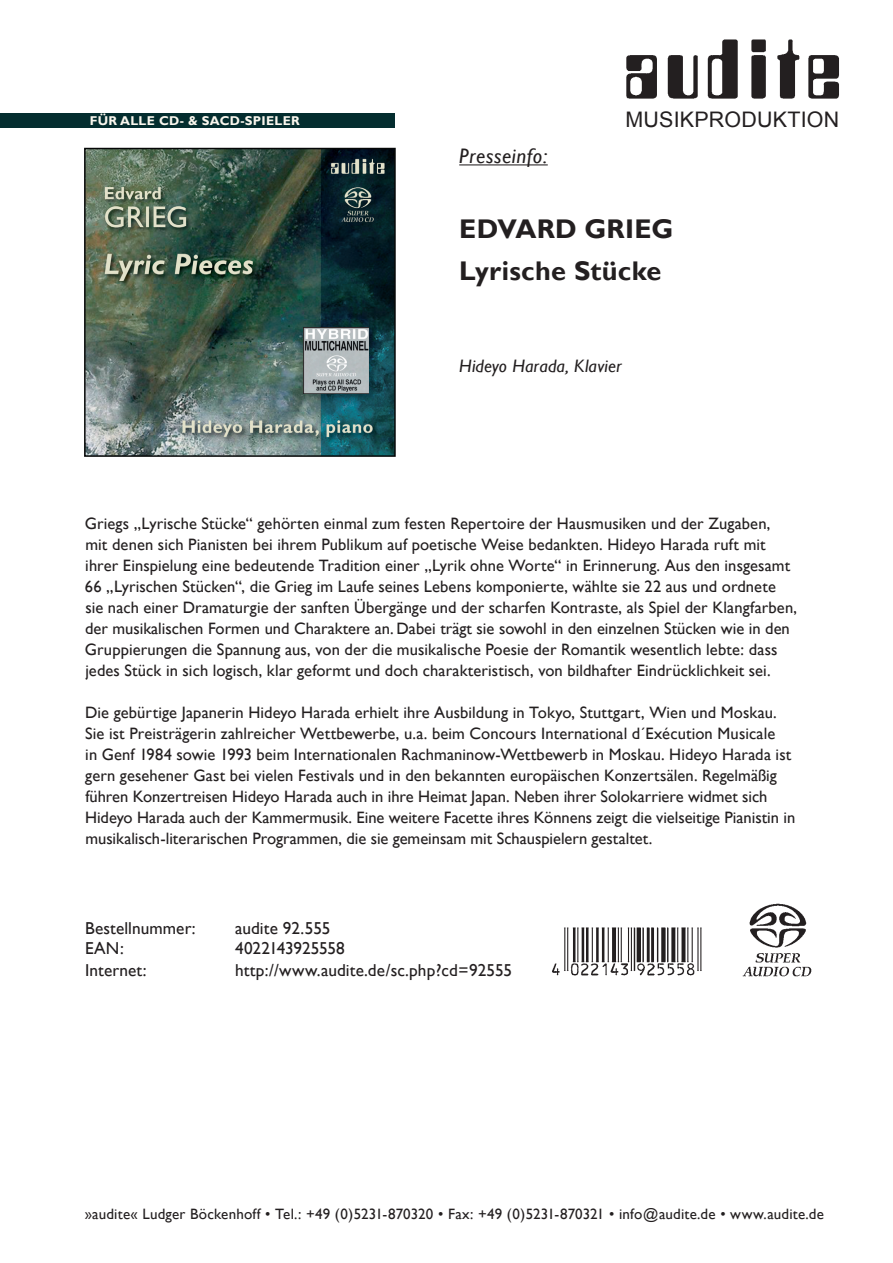
<style>
.page{position:relative;width:893px;height:1263px;background:#fff}
.page>*{position:absolute;margin:0;border:0;box-sizing:border-box;transform-origin:0 0}
.t1{font:700 27px/42px "Gill Sans";letter-spacing:.01em;color:#231f20}
.t2{font:21.45px "Arial";letter-spacing:.01em;color:#231f20}
.t3{font:italic 21px "Gill Sans";letter-spacing:.03em;color:#231f20}
.t4{font:italic 18px "Gill Sans";letter-spacing:.01em;color:#231f20}
.t5{font:17.25px "Gill Sans";letter-spacing:.005em;color:#231f20}
.t6{font:16.5px/21px "Gill Sans";letter-spacing:.005em;color:#231f20}
.t7{font:15px "Gill Sans";letter-spacing:.01em;color:#231f20}
.t8{font:700 12.75px "Gill Sans";letter-spacing:.025em;color:#faf7ee}
</style>
<div class="page">
<hr style="left:459px;top:164px;width:89px;height:1px;background:#231f20">
<img style="left:87px;top:151px;width:306px;height:303px">
<div style="left:84px;top:148px;width:312px;height:309px;border:2px solid #050707"></div>
<div style="left:0;top:113px;width:394px;height:15px;background:#042d2f"></div>
<img style="left:552px;top:927px;width:150px;height:49px">
<img style="left:742px;top:903px;width:69px;height:74px">
<img style="left:626px;top:39px;width:213px;height:60px">
<img style="left:296px;top:320px;width:88px;height:88px">
<img style="left:303px;top:327px;width:66px;height:67px">
<p class="t8" style="left:90px;top:113px;width:212px">FÜR ALLE CD- &amp; SACD-SPIELER</p>
<h2 class="t2" style="left:625px;top:105px;width:215px">MUSIKPRODUKTION</h2>
<p class="t3" style="left:459px;top:144px;width:89px">Presseinfo:</p>
<h1 class="t1" style="left:459px;top:208px;width:216px">EDVARD GRIEG<br>Lyrische Stücke</h1>
<p class="t4" style="left:459px;top:355px;width:164px">Hideyo Harada, Klavier</p>
<p class="t6" style="left:85px;top:513px;width:714px">Griegs „Lyrische Stücke“ gehörten einmal zum festen Repertoire der Hausmusiken und der Zugaben,<br>mit denen sich Pianisten bei ihrem Publikum auf poetische Weise bedankten. Hideyo Harada ruft mit ihrer Einspielung eine bedeutende Tradition einer „Lyrik ohne Worte“ in Erinnerung. Aus den insgesamt 66 „Lyrischen Stücken“, die Grieg im Laufe seines Lebens komponierte, wählte sie 22 aus und ordnete sie nach einer Dramaturgie der sanften Übergänge und der scharfen Kontraste, als Spiel der Klangfarben, der musikalischen Formen und Charaktere an. Dabei trägt sie sowohl in den einzelnen Stücken wie in den Gruppierungen die Spannung aus, von der die musikalische Poesie der Romantik wesentlich lebte: dass jedes Stück in sich logisch, klar geformt und doch charakteristisch, von bildhafter Eindrücklichkeit sei.</p>
<p class="t6" style="left:85px;top:702px;width:712px">Die gebürtige Japanerin Hideyo Harada erhielt ihre Ausbildung in Tokyo, Stuttgart, Wien und Moskau.<br>Sie ist Preisträgerin zahlreicher Wettbewerbe, u.a. beim Concours International d´Exécution Musicale<br>in Genf 1984 sowie 1993 beim Internationalen Rachmaninow-Wettbewerb in Moskau. Hideyo Harada ist gern gesehener Gast bei vielen Festivals und in den bekannten europäischen Konzertsälen. Regelmäßig führen Konzertreisen Hideyo Harada auch in ihre Heimat Japan. Neben ihrer Solokarriere widmet sich Hideyo Harada auch der Kammermusik. Eine weitere Facette ihres Könnens zeigt die vielseitige Pianistin in musikalisch-literarischen Programmen, die sie gemeinsam mit Schauspielern gestaltet.</p>
<p class="t5" style="left:85px;top:918px;width:112px">Bestellnummer:</p>
<p class="t5" style="left:235px;top:918px;width:97px">audite 92.555</p>
<p class="t5" style="left:85px;top:938px;width:40px">EAN:</p>
<p class="t5" style="left:235px;top:938px;width:111px">4022143925558</p>
<p class="t5" style="left:85px;top:960px;width:63px">Internet:</p>
<p class="t5" style="left:235px;top:960px;width:279px">http://www.audite.de/sc.php?cd=92555</p>
<p class="t7" style="left:85px;top:1205px;width:741px">»audite« Ludger Böckenhoff • Tel.: +49 (0)5231-870320 • Fax: +49 (0)5231-870321 • info@audite.de • www.audite.de</p>
</div>
